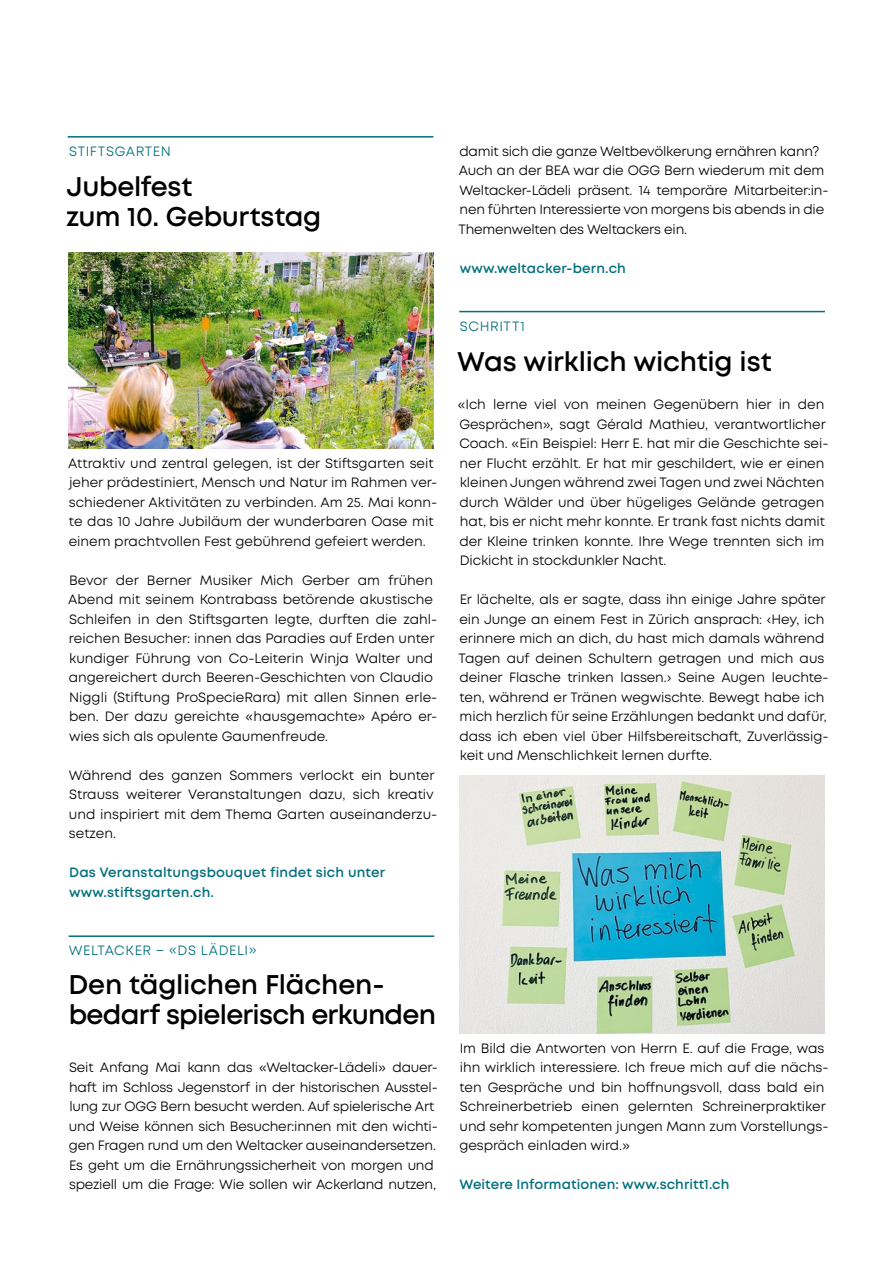
<style>
.page{position:relative;width:893px;height:1263px;background:#fff}
.page>*{position:absolute;margin:0;border:0;box-sizing:border-box;transform-origin:0 0}
.t1{font:600 27px/30px "Mont";letter-spacing:-.015em;color:#000}
.t2{font:13.5px/19.5px "Mont";letter-spacing:-.005em;color:#000}
.t3{font:600 13.5px/19.5px "Mont";letter-spacing:.015em;color:#006f7d}
.t4{font:13.5px "Mont";letter-spacing:.045em;color:#006f7d}
</style>
<div class="page">
<img style="left:459px;top:775px;width:366px;height:258px">
<hr style="left:68px;top:136px;width:365px;height:2px;background:#006f7d">
<hr style="left:459px;top:311px;width:366px;height:1px;background:#006f7d">
<hr style="left:69px;top:935px;width:365px;height:2px;background:#006f7d">
<img style="left:68px;top:253px;width:366px;height:195px">
<p class="t4" style="left:69px;top:142px;width:103px">STIFTSGARTEN</p>
<h1 class="t1" style="left:66px;top:171px;width:257px">Jubelfest<br>zum 10. Geburtstag</h1>
<p class="t2" style="left:68px;top:453px;width:371px">Attraktiv und zentral gelegen, ist der Stiftsgarten seit jeher prädestiniert, Mensch und Natur im Rahmen ver&shy;schiedener Aktivitäten zu verbinden. Am 25. Mai konn&shy;te das 10 Jahre Jubiläum der wunderbaren Oase mit einem prachtvollen Fest gebührend gefeiert werden.</p>
<p class="t2" style="left:68px;top:570px;width:371px">Bevor der Berner Musiker Mich Gerber am frühen Abend mit seinem Kontrabass betörende akustische Schleifen in den Stiftsgarten legte, durften die zahl&shy;reichen Besucher: innen das Paradies auf Erden unter kundiger Führung von Co-Leiterin Winja Walter und angereichert durch Beeren-Geschichten von Claudio Niggli (Stiftung ProSpecieRara) mit allen Sinnen erle&shy;ben. Der dazu gereichte «hausgemachte» Apéro er&shy;wies sich als opulente Gaumenfreude.</p>
<p class="t2" style="left:69px;top:765px;width:370px">Während des ganzen Sommers verlockt ein bunter Strauss weiterer Veranstaltungen dazu, sich kreativ und inspiriert mit dem Thema Garten auseinanderzu&shy;setzen.</p>
<p class="t3" style="left:69px;top:863px;width:318px">Das Veranstaltungsbouquet findet sich unter www.stiftsgarten.ch.</p>
<p class="t4" style="left:69px;top:942px;width:189px">WELTACKER – «DS LÄDELI»</p>
<h1 class="t1" style="left:68px;top:970px;width:369px">Den täglichen Flächen&shy;bedarf spielerisch erkunden</h1>
<p class="t2" style="left:69px;top:1058px;width:371px">Seit Anfang Mai kann das «Weltacker-Lädeli» dauer&shy;haft im Schloss Jegenstorf in der historischen Ausstel&shy;lung zur OGG Bern besucht werden. Auf spielerische Art und Weise können sich Besucher:innen mit den wichti&shy;gen Fragen rund um den Weltacker auseinandersetzen.<br>Es geht um die Ernährungssicherheit von morgen und speziell um die Frage: Wie sollen wir Ackerland nutzen,</p>
<p class="t2" style="left:459px;top:141px;width:371px">damit sich die ganze Weltbevölkerung ernähren kann?<br>Auch an der BEA war die OGG Bern wiederum mit dem Weltacker-Lädeli präsent. 14 temporäre Mitarbeiter:in&shy;nen führten Interessierte von morgens bis abends in die Themenwelten des Weltackers ein.</p>
<p class="t3" style="left:460px;top:258px;width:168px">www.weltacker-bern.ch</p>
<p class="t4" style="left:460px;top:318px;width:67px">SCHRITT1</p>
<h1 class="t1" style="left:457px;top:346px;width:316px">Was wirklich wichtig ist</h1>
<p class="t2" style="left:458px;top:395px;width:372px">«Ich lerne viel von meinen Gegenübern hier in den Gesprächen», sagt Gérald Mathieu, verantwortlicher Coach. «Ein Beispiel: Herr E. hat mir die Geschichte sei&shy;ner Flucht erzählt. Er hat mir geschildert, wie er einen kleinen Jungen während zwei Tagen und zwei Nächten durch Wälder und über hügeliges Gelände getragen hat, bis er nicht mehr konnte. Er trank fast nichts damit der Kleine trinken konnte. Ihre Wege trennten sich im Dickicht in stockdunkler Nacht.</p>
<p class="t2" style="left:459px;top:590px;width:371px">Er lächelte, als er sagte, dass ihn einige Jahre später ein Junge an einem Fest in Zürich ansprach: ‹Hey, ich erinnere mich an dich, du hast mich damals während Tagen auf deinen Schultern getragen und mich aus deiner Flasche trinken lassen.› Seine Augen leuchte&shy;ten, während er Tränen wegwischte. Bewegt habe ich mich herzlich für seine Erzählungen bedankt und dafür, dass ich eben viel über Hilfsbereitschaft, Zuverlässig&shy;keit und Menschlichkeit lernen durfte.</p>
<p class="t2" style="left:459px;top:1038px;width:371px">Im Bild die Antworten von Herrn E. auf die Frage, was ihn wirklich interessiere. Ich freue mich auf die nächs&shy;ten Gespräche und bin hoffnungsvoll, dass bald ein Schreinerbetrieb einen gelernten Schreinerpraktiker und sehr kompetenten jungen Mann zum Vorstellungs&shy;gespräch einladen wird.»</p>
<p class="t3" style="left:460px;top:1175px;width:271px">Weitere Informationen: www.schritt1.ch</p>
</div>
